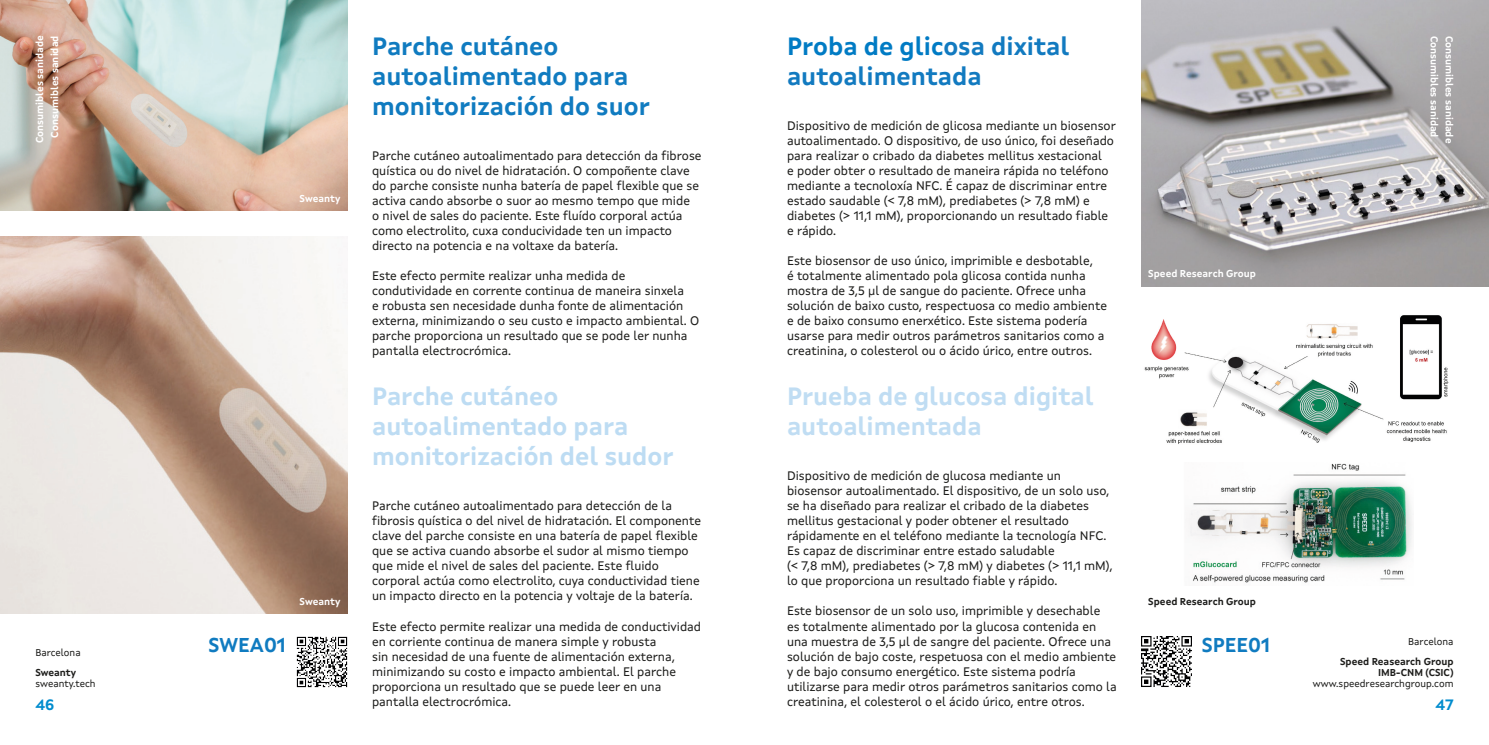
<style>
.page{position:relative;width:1489px;height:745px;background:#fff}
.page>*{position:absolute;margin:0;border:0;box-sizing:border-box;transform-origin:0 0}
.Título_mat_ES{font:700 25px/30px "Xunta Sans";color:#bddcf3}
.Título_mat_GAL{font:700 25px/30px "Xunta Sans";color:#107bc0}
.Título_mat_ES-2{font:700 25px/30px "Xunta Sans";color:#c0ddf3}
.Título_mat_GAL-2{font:700 25px/30px "Xunta Sans";color:#127ac0}
.t1{font:700 20px "Xunta Sans";color:#107bc0}
.t2{font:700 15px "Xunta Sans";color:#008cce}
.t3{font:12.5px/15px "Xunta Sans";color:#1d1d1b}
.t4{font:700 10px "Xunta Sans";color:#fff}
.t5{font:700 10px "Xunta Sans";color:#1d1d1b}
.t6{font:10px "Xunta Sans";color:#1d1d1b}
.s1{color:#007bc4}
</style>
<div class="page">
<img style="left:296px;top:636px;width:51px;height:50px">
<img style="left:0;top:0;width:347px;height:210px">
<img style="left:0;top:236px;width:347px;height:377px">
<img style="left:1141px;top:636px;width:50px;height:50px">
<img style="left:1190px;top:463px;width:222px;height:120px">
<img style="left:1144px;top:315px;width:305px;height:129px">
<img style="left:1141px;top:0;width:347px;height:286px">
<p class="Título_mat_GAL" style="left:372px;top:31px;width:279px">Parche cutáneo autoalimentado para monitorización do suor</p>
<p class="t3" style="left:372px;top:148px;width:331px">Parche cutáneo autoalimentado para detección da fibrose quística ou do nivel de hidratación. O compoñente clave do parche consiste nunha batería de papel flexible que se activa cando absorbe o suor ao mesmo tempo que mide<br>o nivel de sales do paciente. Este fluído corporal actúa como electrolito, cuxa conducividade ten un impacto directo na potencia e na voltaxe da batería.</p>
<p class="t3" style="left:372px;top:268px;width:328px">Este efecto permite realizar unha medida de condutividade en corrente continua de maneira sinxela<br>e robusta sen necesidade dunha fonte de alimentación externa, minimizando o seu custo e impacto ambiental. O parche proporciona un resultado que se pode ler nunha pantalla electrocrómica.</p>
<p class="t4" style="left:34px;top:143px;width:109px;rotate:-90deg">Consumibles sanidade</p>
<p class="t4" style="left:49px;top:137px;width:103px;rotate:-90deg">Consumibles sanidad</p>
<p class="Título_mat_GAL-2" style="left:787px;top:31px;width:284px"><span class="s1">Proba de glic</span>osa dixital autoalimentada</p>
<p class="t3" style="left:787px;top:118px;width:330px">Dispositivo de medición de glicosa mediante un biosensor autoalimentado. O dispositivo, de uso único, foi deseñado para realizar o cribado da diabetes mellitus xestacional<br>e poder obter o resultado de maneira rápida no teléfono mediante a tecnoloxía NFC. É capaz de discriminar entre estado saudable (&lt; 7,8 mM), prediabetes (&gt; 7,8 mM) e diabetes (&gt; 11,1 mM), proporcionando un resultado fiable e rápido.</p>
<p class="t3" style="left:787px;top:253px;width:321px">Este biosensor de uso único, imprimible e desbotable,<br>é totalmente alimentado pola glicosa contida nunha mostra de 3,5 l de sangue do paciente. Ofrece unha solución de baixo custo, respectuosa co medio ambiente e de baixo consumo enerxético. Este sistema podería usarse para medir outros parámetros sanitarios como a creatinina, o colesterol ou o ácido úrico, entre outros.</p>
<p class="t4" style="left:299px;top:192px;width:42px">Sweanty</p>
<p class="t4" style="left:1148px;top:268px;width:109px">Speed Research Group</p>
<p class="t4" style="left:1440px;top:36px;width:103px;rotate:90deg">Consumibles sanidad</p>
<p class="t4" style="left:1455px;top:36px;width:109px;rotate:90deg">Consumibles sanidade</p>
<p class="Título_mat_ES" style="left:372px;top:381px;width:303px">Parche cutáneo autoalimentado para monitorización del sudor</p>
<p class="t3" style="left:372px;top:498px;width:330px">Parche cutáneo autoalimentado para detección de la fibrosis quística o del nivel de hidratación. El componente clave del parche consiste en una batería de papel flexible que se activa cuando absorbe el sudor al mismo tiempo que mide el nivel de sales del paciente. Este fluido corporal actúa como electrolito, cuya conductividad tiene un impacto directo en la potencia y voltaje de la batería.</p>
<p class="t3" style="left:372px;top:618px;width:330px">Este efecto permite realizar una medida de conductividad en corriente continua de manera simple y robusta<br>sin necesidad de una fuente de alimentación externa, minimizando su costo e impacto ambiental. El parche proporciona un resultado que se puede leer en una pantalla electrocrómica.</p>
<p class="Título_mat_ES-2" style="left:787px;top:381px;width:308px">Prueba de glucosa digital autoalimentada</p>
<p class="t3" style="left:787px;top:468px;width:324px">Dispositivo de medición de glucosa mediante un biosensor autoalimentado. El dispositivo, de un solo uso, se ha diseñado para realizar el cribado de la diabetes mellitus gestacional y poder obtener el resultado rápidamente en el teléfono mediante la tecnología NFC.<br>Es capaz de discriminar entre estado saludable</p>
<p class="t3" style="left:787px;top:558px;width:327px">(&lt; 7,8 mM), prediabetes (&gt; 7,8 mM) y diabetes (&gt; 11,1 mM), lo que proporciona un resultado fiable y rápido.</p>
<p class="t3" style="left:787px;top:603px;width:331px">Este biosensor de un solo uso, imprimible y desechable<br>es totalmente alimentado por la glucosa contenida en una muestra de 3,5 l de sangre del paciente. Ofrece una solución de bajo coste, respetuosa con el medio ambiente y de bajo consumo energético. Este sistema podría utilizarse para medir otros parámetros sanitarios como la creatinina, el colesterol o el ácido úrico, entre otros.</p>
<p class="t5" style="left:1148px;top:595px;width:109px">Speed Research Group</p>
<p class="t4" style="left:299px;top:595px;width:42px">Sweanty</p>
<p class="t1" style="left:208px;top:632px;width:79px">SWEA01</p>
<p class="t1" style="left:1201px;top:632px;width:70px">SPEE01</p>
<p class="t6" style="left:1408px;top:635px;width:47px">Barcelona</p>
<p class="t5" style="left:1339px;top:655px;width:115px">Speed Reasearch Group</p>
<p class="t5" style="left:1377px;top:666px;width:77px">IMB-CNM (CSIC)</p>
<p class="t6" style="left:1312px;top:677px;width:142px">www.speedresearchgroup.com</p>
<p class="t6" style="left:35px;top:646px;width:47px">Barcelona</p>
<p class="t5" style="left:35px;top:666px;width:42px">Sweanty</p>
<p class="t6" style="left:35px;top:677px;width:62px">sweanty.tech</p>
<p class="t2" style="left:35px;top:694px;width:20px">46</p>
<p class="t2" style="left:1435px;top:694px;width:19px">47</p>
</div>
